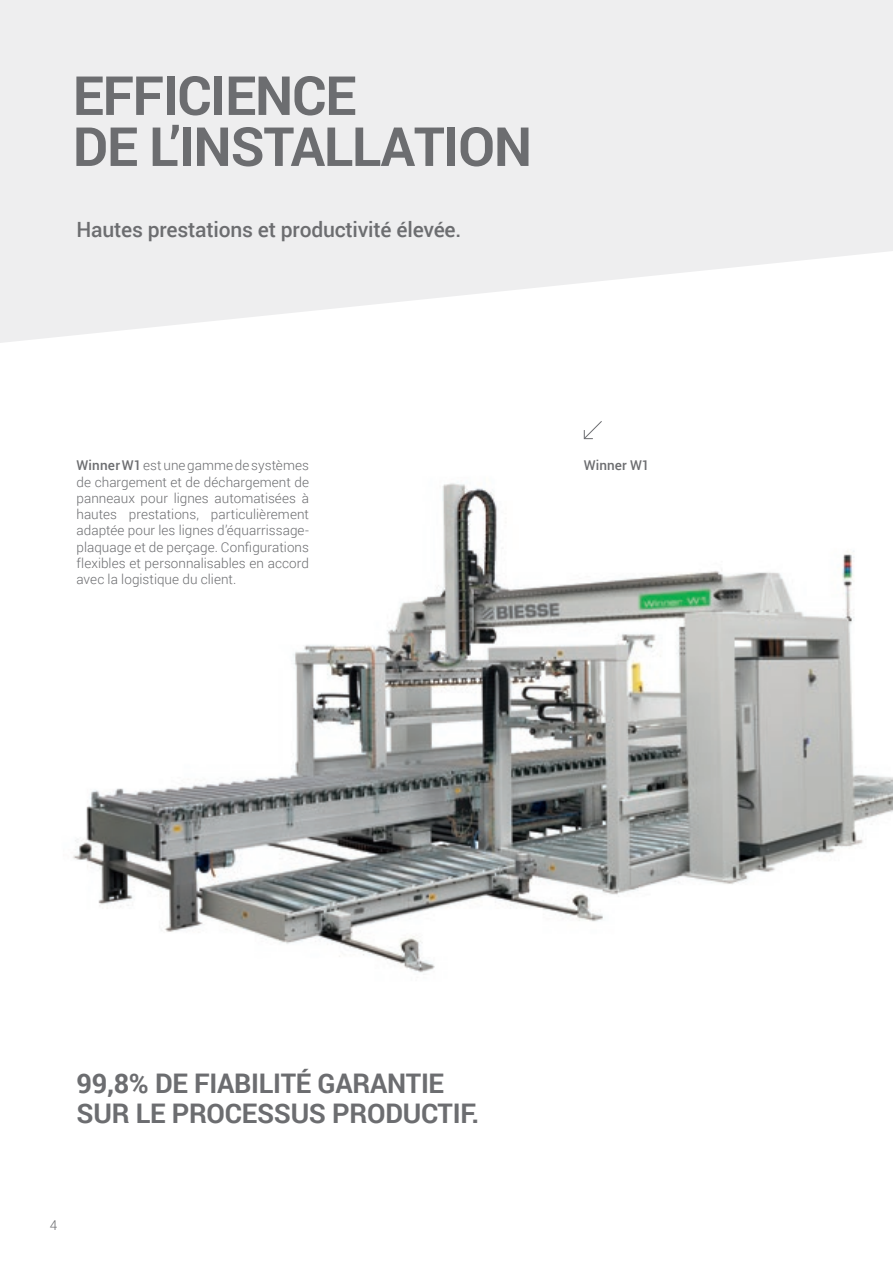
<style>
.page{position:relative;width:893px;height:1263px;background:#fff}
.page>*{position:absolute;margin:0;border:0;box-sizing:border-box;transform-origin:0 0}
._1_TITOLO_GRIGIO{font:700 54px "Roboto";letter-spacing:-.02em;color:#6c6d70}
.t1{font:700 27px/30px "Roboto";letter-spacing:-.01em;color:#6c6d70}
.t2{font:500 21px "Roboto";letter-spacing:-.01em;color:#6c6d70}
.t3{font:300 13.5px/16.2px "Roboto";letter-spacing:.005em;color:#6c6d70;text-align:justify}
.t4{font:500 13.5px "Roboto";letter-spacing:.005em;color:#6c6d70}
.s1{font-weight:500}
</style>
<div class="page">
<img style="left:73px;top:482px;width:820px;height:491px">
<svg style="left:0;top:0;width:893px;height:343px;background:#f0f0f1"></svg>
<svg style="left:583px;top:421px;width:19px;height:19px"></svg>
<p class="_1_TITOLO_GRIGIO" style="left:73px;top:58px;width:285px">EFFICIENCE</p>
<p class="_1_TITOLO_GRIGIO" style="left:73px;top:109px;width:461px">DE L’INSTALLATION</p>
<p class="t2" style="left:77px;top:215px;width:386px">Hautes prestations et productivité élevée.</p>
<p class="t3" style="left:77px;top:457px;width:234px"><span class="s1">Winner W1</span> est une gamme de systèmes</p>
<p class="t4" style="left:584px;top:456px;width:67px">Winner W1</p>
<p class="t3" style="left:77px;top:473px;width:234px">de chargement et de déchargement de panneaux pour lignes automatisées à hautes prestations, particulièrement adaptée pour les lignes d’équarrissage&shy;plaquage et de perçage. Configurations flexibles et personnalisables en accord avec la logistique du client.</p>
<p class="t1" style="left:77px;top:1067px;width:404px">99,8% DE FIABILITÉ GARANTIE<br>SUR LE PROCESSUS PRODUCTIF.</p>
<p class="t3" style="left:50px;top:1216px;width:9px">4</p>
</div>
